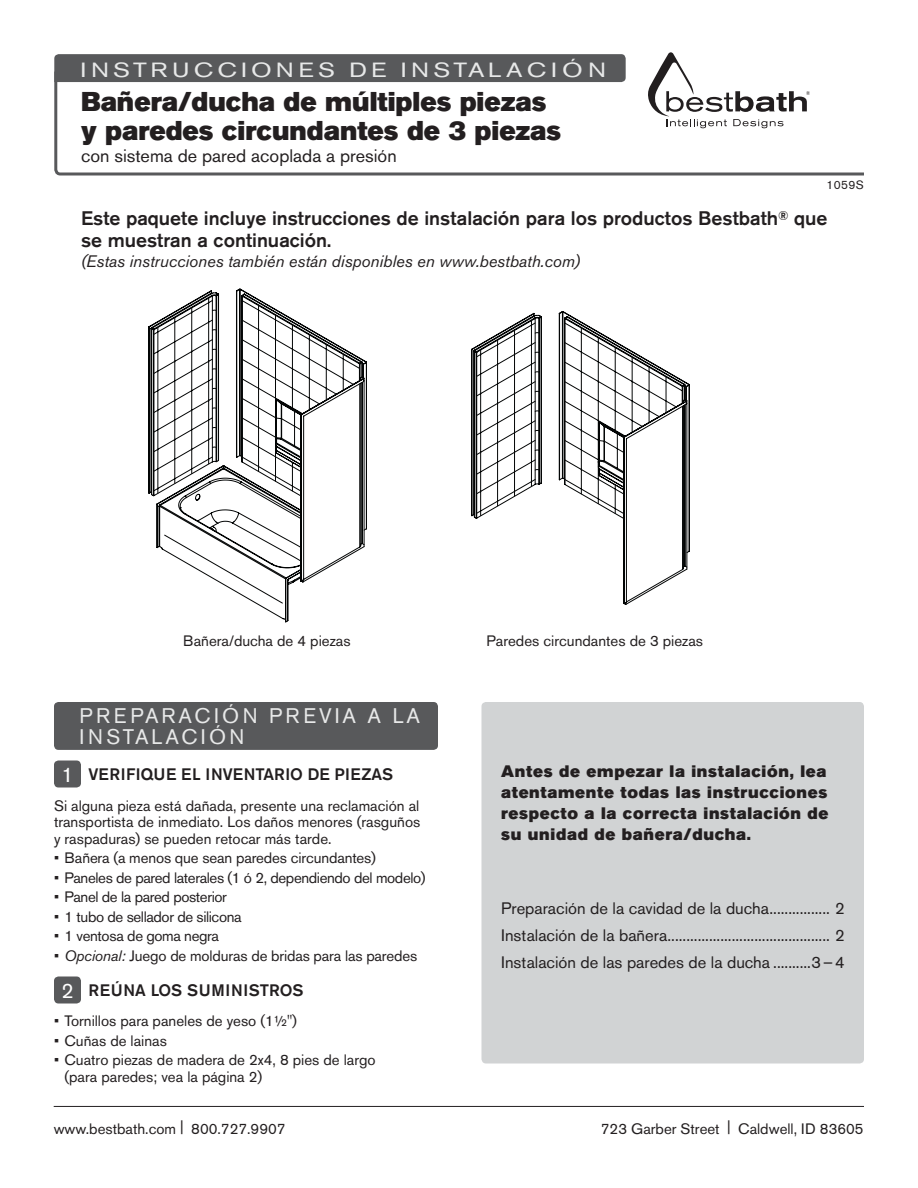
<style>
.page{position:relative;width:918px;height:1188px;background:#fff}
.page>*{position:absolute;margin:0;border:0;box-sizing:border-box;transform-origin:0 0}
.t1{font:27px/28.5px "Akzidenz Grotesk BE Super";color:#231f20}
.t2{font:21px/21px "Akzidenz Grotesk BE";letter-spacing:.15em;color:#e7e8e8}
.t3{font:20.4px "Akzidenz Grotesk BE";letter-spacing:.16em;color:#e7e8e8;scale:1.25 1}
.t4{font:500 19.5px/22.5px "Akzidenz Grotesk BE";color:#231f20}
.t5{font:18px "Akzidenz Grotesk BE";color:#231f20}
.t6{font:16.5px/27px "Akzidenz Grotesk BE";color:#231f20;text-align:justify}
.t7{font:16.5px/21px "Akzidenz Grotesk BE Super";letter-spacing:.04em;color:#231f20}
.t8{font:italic 16.5px "Akzidenz Grotesk BE";color:#231f20}
.t9{font:500 16.5px "Akzidenz Grotesk BE";letter-spacing:.02em;color:#231f20}
.t10{font:500 16.5px "Akzidenz Grotesk BE";letter-spacing:.04em;color:#231f20}
.t11{font:15px/16.5px "Akzidenz Grotesk BE";color:#231f20}
.t12{font:15px "Akzidenz Grotesk BE";letter-spacing:-.025em;color:#231f20}
.t13{font:12px "Akzidenz Grotesk BE";letter-spacing:.03em;color:#231f20}
.s1{font-weight:400;font-size:21px;color:#fff}
.s2{font-style:italic}
</style>
<div class="page">
<hr style="left:54px;top:1106px;width:810px;height:1px;background:#231f20">
<svg style="left:471px;top:311px;width:101px;height:208px"></svg>
<svg style="left:476px;top:316px;width:214px;height:289px"></svg>
<svg style="left:220px;top:583px;width:73px;height:39px"></svg>
<svg style="left:148px;top:289px;width:100px;height:207px"></svg>
<svg style="left:153px;top:293px;width:214px;height:290px"></svg>
<div style="left:482px;top:702px;width:382px;height:362px;background:#d1d3d4;border-radius:4px"></div>
<div style="left:54px;top:702px;width:384px;height:48px;background:#58595b;border-radius:4px"></div>
<div style="left:54px;top:760px;width:27px;height:28px;background:#58595b;border-radius:4px"></div>
<div style="left:54px;top:976px;width:27px;height:28px;background:#58595b;border-radius:4px"></div>
<svg style="left:659px;top:52px;width:23px;height:17px"></svg>
<svg style="left:54px;top:69px;width:810px;height:107px"></svg>
<div style="left:54px;top:54px;width:572px;height:28px;background:#58595b"></div>
<h3 class="t3" style="left:81px;top:58px;width:422px">INSTRUCCIONES DE INSTALACIÓN</h3>
<h1 class="t1" style="left:81px;top:88px;width:482px">Bañera/ducha de múltiples piezas y paredes circundantes de 3 piezas</h1>
<p class="t5" style="left:81px;top:145px;width:317px">con sistema de pared acoplada a presión</p>
<p class="t13" style="left:827px;top:178px;width:39px">1059S</p>
<h3 class="t4" style="left:81px;top:206px;width:748px">Este paquete incluye instrucciones de instalación para los productos Bestbath<sup>®</sup> que se muestran a continuación.</h3>
<p class="t8" style="left:81px;top:251px;width:501px">(Estas instrucciones también están disponibles en www.bestbath.com)</p>
<p class="t11" style="left:183px;top:632px;width:169px">Bañera/ducha de 4 piezas</p>
<p class="t11" style="left:487px;top:632px;width:218px">Paredes circundantes de 3 piezas</p>
<h2 class="t2" style="left:80px;top:705px;width:342px">PREPARACIÓN PREVIA A LA<br>INSTALACIÓN</h2>
<p class="t9" style="left:61px;top:764px;width:333px"><span class="s1">1</span> VERIFIQUE EL INVENTARIO DE PIEZAS</p>
<p class="t11" style="left:54px;top:797px;width:368px;text-align:justify">Si alguna pieza está dañada, presente una reclamación al transportista de inmediato. Los daños menores (rasguños y raspaduras) se pueden retocar más tarde.</p>
<p class="t11" style="left:54px;top:850px;width:324px">• Bañera (a menos que sean paredes circundantes)</p>
<p class="t12" style="left:54px;top:869px;width:373px">• Paneles de pared laterales (1 ó 2, dependiendo del modelo)</p>
<p class="t12" style="left:54px;top:888px;width:174px">• Panel de la pared posterior</p>
<p class="t12" style="left:54px;top:908px;width:189px">• 1 tubo de sellador de silicona</p>
<p class="t12" style="left:54px;top:927px;width:167px">• 1 ventosa de goma negra</p>
<p class="t11" style="left:54px;top:947px;width:365px">• <span class="s2">Opcional:</span> Juego de molduras de bridas para las paredes</p>
<p class="t10" style="left:61px;top:980px;width:244px"><span class="s1">2</span> REÚNA LOS SUMINISTROS</p>
<p class="t11" style="left:54px;top:1013px;width:245px">• Tornillos para paneles de yeso (1½")</p>
<p class="t11" style="left:54px;top:1032px;width:114px">• Cuñas de lainas</p>
<p class="t11" style="left:64px;top:1052px;width:313px;text-indent:-10px">• Cuatro piezas de madera de 2x4, 8 pies de largo (para paredes; vea la página 2)</p>
<p class="t7" style="left:501px;top:761px;width:329px">Antes de empezar la instalación, lea atentamente todas las instrucciones respecto a la correcta instalación de su unidad de bañera/ducha.</p>
<p class="t6" style="left:501px;top:895px;width:345px">Preparación de la cavidad de la ducha................ 2<br>Instalación de la bañera........................................... 2<br>Instalación de las paredes de la ducha ..........3–4</p>
<p class="t11" style="left:54px;top:1120px;width:233px">www.bestbath.com | 800.727.9907</p>
<p class="t11" style="left:601px;top:1120px;width:264px">723 Garber Street | Caldwell, ID 83605</p>
</div>
